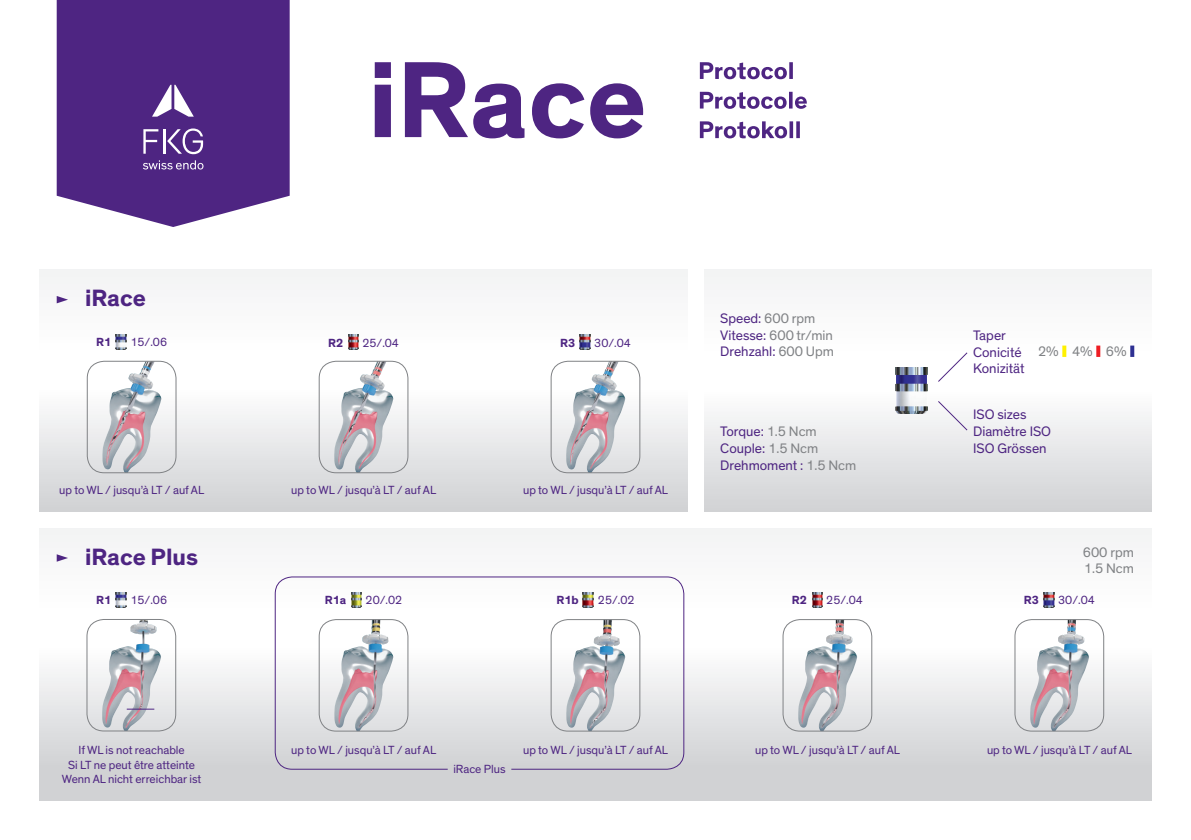
<style>
.page{position:relative;width:1191px;height:840px;background:#fff}
.page>*{position:absolute;margin:0;border:0;box-sizing:border-box;transform-origin:0 0}
.t1{font:700 24px "Theinhardt";letter-spacing:-.005em;color:#4e2582}
.t2{font:14px/16.8px "Theinhardt";color:#4e2582}
.t3{font:14px/16.8px "Theinhardt";color:#808285}
.t4{font:12px/14.4px "Theinhardt";color:#4e2582;text-align:center}
.t5{font:700 12px "Theinhardt";color:#4e2582}
.s1{color:#808285}
</style>
<div class="page">
<div style="left:704px;top:270px;width:447px;height:241px;background:linear-gradient(to bottom,#fff,#dedfe1)"></div>
<div style="left:40px;top:270px;width:647px;height:241px;background:linear-gradient(to bottom,#fff,#dcdddf)"></div>
<svg style="left:40px;top:528px;width:1111px;height:271px"></svg>
<svg style="left:57px;top:296px;width:11px;height:7px"></svg>
<svg style="left:57px;top:554px;width:11px;height:7px"></svg>
<svg style="left:57px;top:0;width:233px;height:227px;background:#5b358b"></svg>
<svg style="left:143px;top:160px;width:60px;height:9px"></svg>
<svg style="left:143px;top:129px;width:15px;height:25px"></svg>
<hr style="left:163px;top:129px;width:2px;height:25px;background:#fff">
<svg style="left:167px;top:128px;width:36px;height:26px"></svg>
<svg style="left:152px;top:85px;width:42px;height:32px"></svg>
<svg style="left:700px;top:121px;width:100px;height:17px"></svg>
<svg style="left:700px;top:92px;width:107px;height:17px"></svg>
<svg style="left:700px;top:62px;width:93px;height:17px"></svg>
<svg style="left:375px;top:62px;width:268px;height:76px"></svg>
<img style="left:116px;top:592px;width:10px;height:15px">
<img style="left:116px;top:334px;width:10px;height:15px">
<img style="left:348px;top:334px;width:11px;height:15px">
<img style="left:579px;top:334px;width:11px;height:15px">
<img style="left:351px;top:592px;width:10px;height:15px">
<img style="left:582px;top:592px;width:11px;height:15px">
<img style="left:812px;top:592px;width:10px;height:15px">
<img style="left:1043px;top:592px;width:11px;height:15px">
<svg style="left:1062px;top:345px;width:4px;height:12px"></svg>
<svg style="left:1096px;top:345px;width:4px;height:12px"></svg>
<svg style="left:1130px;top:345px;width:4px;height:12px"></svg>
<img style="left:102px;top:362px;width:60px;height:109px">
<div style="left:87px;top:360px;width:89px;height:113px;border:1px solid #808285;border-radius:17px"></div>
<img style="left:334px;top:362px;width:60px;height:109px">
<div style="left:319px;top:360px;width:89px;height:113px;border:1px solid #808285;border-radius:17px"></div>
<img style="left:566px;top:362px;width:59px;height:109px">
<div style="left:550px;top:360px;width:90px;height:113px;border:1px solid #808285;border-radius:17px"></div>
<img style="left:102px;top:620px;width:59px;height:109px">
<div style="left:86px;top:618px;width:90px;height:113px;border:1px solid #808285;border-radius:17px"></div>
<img style="left:798px;top:620px;width:59px;height:109px">
<div style="left:782px;top:618px;width:90px;height:113px;border:1px solid #808285;border-radius:17px"></div>
<img style="left:1030px;top:620px;width:59px;height:109px">
<div style="left:1014px;top:618px;width:90px;height:113px;border:1px solid #808285;border-radius:17px"></div>
<img style="left:334px;top:620px;width:60px;height:109px">
<div style="left:319px;top:618px;width:89px;height:113px;border:1px solid #808285;border-radius:17px"></div>
<img style="left:566px;top:620px;width:59px;height:109px">
<div style="left:550px;top:618px;width:90px;height:113px;border:1px solid #808285;border-radius:17px"></div>
<svg style="left:937px;top:351px;width:31px;height:31px"></svg>
<svg style="left:937px;top:400px;width:31px;height:31px"></svg>
<img style="left:895px;top:368px;width:32px;height:45px">
<svg style="left:127px;top:708px;width:27px;height:1px"></svg>
<div style="left:275px;top:576px;width:409px;height:193px;border:1px solid #4e2582;border-radius:17px"></div>
<h1 class="t1" style="left:85px;top:283px;width:62px">iRace</h1>
<p class="t5" style="left:96px;top:334px;width:17px">R1</p>
<p class="t4" style="left:130px;top:335px;width:38px">15/.06</p>
<p class="t5" style="left:328px;top:335px;width:17px">R2</p>
<p class="t4" style="left:362px;top:336px;width:38px">25/.04</p>
<p class="t5" style="left:560px;top:335px;width:17px">R3</p>
<p class="t4" style="left:594px;top:336px;width:38px">30/.04</p>
<p class="t4" style="left:59px;top:483px;width:146px">up to WL / jusqu’à LT / auf AL</p>
<p class="t4" style="left:291px;top:483px;width:146px">up to WL / jusqu’à LT / auf AL</p>
<h1 class="t1" style="left:85px;top:541px;width:115px">iRace Plus</h1>
<p class="t4" style="left:523px;top:483px;width:146px">up to WL / jusqu’à LT / auf AL</p>
<p class="t2" style="left:720px;top:310px;width:115px">Speed: <span class="s1">600 rpm<br></span>Vitesse: <span class="s1">600 tr/min<br></span>Drehzahl: <span class="s1">600 Upm</span></p>
<p class="t2" style="left:720px;top:423px;width:137px">Torque: <span class="s1">1.5 Ncm<br></span>Couple: <span class="s1">1.5 Ncm<br></span>Drehmoment : <span class="s1">1.5 Ncm</span></p>
<p class="t2" style="left:973px;top:327px;width:53px">Taper<br>Conicité<br>Konizität</p>
<p class="t2" style="left:973px;top:406px;width:80px">ISO sizes<br>Diamètre ISO<br>ISO Grössen</p>
<p class="t3" style="left:1038px;top:343px;width:90px">2% 4% 6%</p>
<p class="t3" style="left:1082px;top:543px;width:53px">600 rpm<br>1.5 Ncm</p>
<p class="t5" style="left:96px;top:592px;width:17px">R1</p>
<p class="t4" style="left:130px;top:593px;width:38px">15/.06</p>
<p class="t4" style="left:62px;top:743px;width:141px">If WL is not reachable<br>Si LT ne peut être atteinte<br>Wenn AL nicht erreichbar ist</p>
<p class="t5" style="left:325px;top:592px;width:23px">R1a</p>
<p class="t4" style="left:365px;top:593px;width:38px">20/.02</p>
<p class="t5" style="left:556px;top:592px;width:24px">R1b</p>
<p class="t4" style="left:598px;top:593px;width:38px">25/.02</p>
<p class="t5" style="left:792px;top:592px;width:17px">R2</p>
<p class="t4" style="left:826px;top:593px;width:38px">25/.04</p>
<p class="t5" style="left:1023px;top:592px;width:17px">R3</p>
<p class="t4" style="left:1058px;top:593px;width:38px">30/.04</p>
<p class="t4" style="left:291px;top:743px;width:146px">up to WL / jusqu’à LT / auf AL</p>
<p class="t4" style="left:523px;top:743px;width:146px">up to WL / jusqu’à LT / auf AL</p>
<p class="t4" style="left:755px;top:743px;width:146px">up to WL / jusqu’à LT / auf AL</p>
<p class="t4" style="left:987px;top:743px;width:146px">up to WL / jusqu’à LT / auf AL</p>
<p class="t4" style="left:453px;top:762px;width:54px">iRace Plus</p>
</div>
